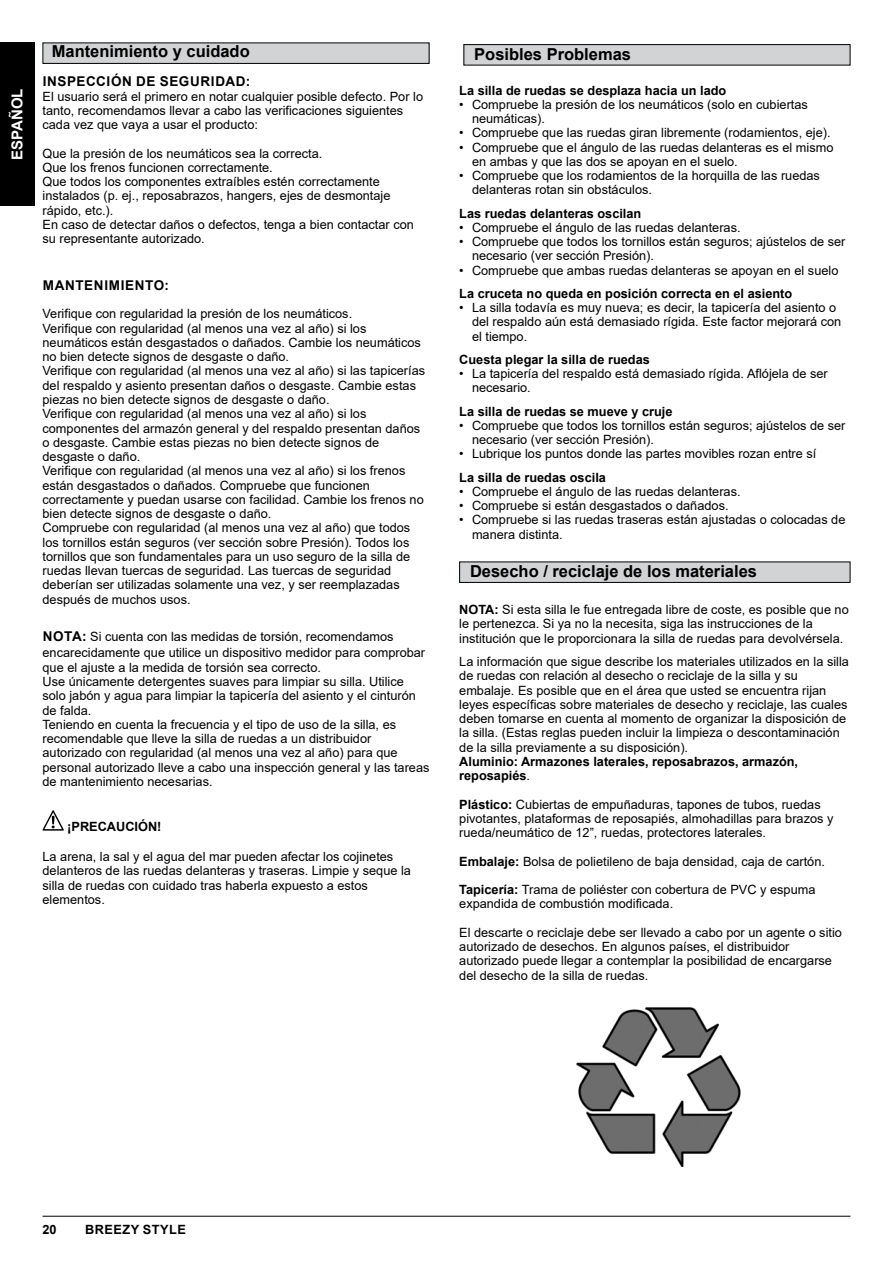
<style>
.page{position:relative;width:893px;height:1263px;background:#fff}
.page>*{position:absolute;margin:0;border:0;box-sizing:border-box;transform-origin:0 0}
.t1{font:700 16.5px "Arial";color:#000}
.t2{font:700 15px "Arial";color:#fff}
.t3{font:700 13.5px "Arial";letter-spacing:.045em;color:#000}
.t4{font:12.75px/14.2px "Arial";color:#000}
.t5{font:700 12.75px/14.2px "Arial";color:#000}
.t6{font:700 12.75px "Arial";letter-spacing:.035em;color:#000}
.s1{font-weight:700;font-size:13.5px}
.s2{font-weight:700}
.s3{font-weight:400}
</style>
<div class="page">
<hr style="left:43px;top:1216px;width:807px;height:1px;background:#000">
<div style="left:0;top:43px;width:34px;height:163px;background:#000"></div>
<div style="left:464px;top:45px;width:386px;height:20px;background:#d1d3d4"></div>
<div style="left:463px;top:44px;width:387px;height:21px;border:1px solid #000"></div>
<div style="left:460px;top:562px;width:390px;height:20px;background:#d1d3d4"></div>
<div style="left:459px;top:561px;width:391px;height:22px;border:1px solid #000"></div>
<img style="left:576px;top:1007px;width:165px;height:159px">
<div style="left:43px;top:43px;width:386px;height:20px;background:#d1d3d4"></div>
<div style="left:43px;top:43px;width:386px;height:21px;border:1px solid #000"></div>
<svg style="left:43px;top:810px;width:21px;height:21px"></svg>
<p class="t1" style="left:52px;top:40px;width:200px">Mantenimiento y cuidado</p>
<p class="t3" style="left:43px;top:72px;width:209px">INSPECCIÓN DE SEGURIDAD:</p>
<p class="t4" style="left:43px;top:89px;width:382px">El usuario será el primero en notar cualquier posible defecto. Por lo tanto, recomendamos llevar a cabo las verificaciones siguientes cada vez que vaya a usar el producto:</p>
<p class="t4" style="left:43px;top:146px;width:373px">Que la presión de los neumáticos sea la correcta.<br>Que los frenos funcionen correctamente.<br>Que todos los componentes extraíbles estén correctamente instalados (p. ej., reposabrazos, hangers, ejes de desmontaje rápido, etc.).<br>En caso de detectar daños o defectos, tenga a bien contactar con su representante autorizado.</p>
<p class="t3" style="left:43px;top:276px;width:128px">MANTENIMIENTO:</p>
<p class="t4" style="left:43px;top:307px;width:384px">Verifique con regularidad la presión de los neumáticos.<br>Verifique con regularidad (al menos una vez al año) si los neumáticos están desgastados o dañados. Cambie los neumáticos no bien detecte signos de desgaste o daño.<br>Verifique con regularidad (al menos una vez al año) si las tapicerías del respaldo y asiento presentan daños o desgaste. Cambie estas piezas no bien detecte signos de desgaste o daño.<br>Verifique con regularidad (al menos una vez al año) si los componentes del armazón general y del respaldo presentan daños o desgaste. Cambie estas piezas no bien detecte signos de desgaste o daño.<br>Verifique con regularidad (al menos una vez al año) si los frenos están desgastados o dañados. Compruebe que funcionen correctamente y puedan usarse con facilidad. Cambie los frenos no bien detecte signos de desgaste o daño.<br>Compruebe con regularidad (al menos una vez al año) que todos los tornillos están seguros (ver sección sobre Presión). Todos los tornillos que son fundamentales para un uso seguro de la silla de ruedas llevan tuercas de seguridad. Las tuercas de seguridad deberían ser utilizadas solamente una vez, y ser reemplazadas después de muchos usos.</p>
<p class="t4" style="left:43px;top:629px;width:388px"><span class="s1">NOTA:</span> Si cuenta con las medidas de torsión, recomendamos encarecidamente que utilice un dispositivo medidor para comprobar que el ajuste a la medida de torsión sea correcto.<br>Use únicamente detergentes suaves para limpiar su silla. Utilice solo jabón y agua para limpiar la tapicería del asiento y el cinturón de falda.<br>Teniendo en cuenta la frecuencia y el tipo de uso de la silla, es recomendable que lleve la silla de ruedas a un distribuidor autorizado con regularidad (al menos una vez al año) para que personal autorizado lleve a cabo una inspección general y las tareas de mantenimiento necesarias.</p>
<p class="t5" style="left:67px;top:819px;width:96px">¡PRECAUCIÓN!</p>
<p class="t4" style="left:43px;top:849px;width:370px">La arena, la sal y el agua del mar pueden afectar los cojinetes delanteros de las ruedas delanteras y traseras. Limpie y seque la silla de ruedas con cuidado tras haberla expuesto a estos elementos.</p>
<p class="t1" style="left:474px;top:43px;width:158px">Posibles Problemas</p>
<p class="t2" style="left:7px;top:160px;width:73px;rotate:-90deg">ESPAÑOL</p>
<p class="t5" style="left:459px;top:83px;width:269px">La silla de ruedas se desplaza hacia un lado</p>
<p class="t4" style="left:472px;top:97px;width:337px;text-indent:-13px">• Compruebe la presión de los neumáticos (solo en cubiertas neumáticas).</p>
<p class="t4" style="left:459px;top:126px;width:373px">• Compruebe que las ruedas giran libremente (rodamientos, eje).</p>
<p class="t4" style="left:472px;top:140px;width:363px;text-indent:-13px">• Compruebe que el ángulo de las ruedas delanteras es el mismo en ambas y que las dos se apoyan en el suelo.</p>
<p class="t4" style="left:472px;top:168px;width:349px;text-indent:-13px">• Compruebe que los rodamientos de la horquilla de las ruedas delanteras rotan sin obstáculos.</p>
<p class="t5" style="left:459px;top:206px;width:184px">Las ruedas delanteras oscilan</p>
<p class="t4" style="left:459px;top:220px;width:283px">• Compruebe el ángulo de las ruedas delanteras.</p>
<p class="t4" style="left:472px;top:234px;width:375px;text-indent:-13px">• Compruebe que todos los tornillos están seguros; ajústelos de ser necesario (ver sección Presión).</p>
<p class="t4" style="left:459px;top:263px;width:381px">• Compruebe que ambas ruedas delanteras se apoyan en el suelo</p>
<p class="t5" style="left:459px;top:286px;width:335px">La cruceta no queda en posición correcta en el asiento</p>
<p class="t4" style="left:472px;top:300px;width:371px;text-indent:-13px">• La silla todavía es muy nueva; es decir, la tapicería del asiento o del respaldo aún está demasiado rígida. Este factor mejorará con el tiempo.</p>
<p class="t5" style="left:459px;top:352px;width:192px">Cuesta plegar la silla de ruedas</p>
<p class="t4" style="left:472px;top:366px;width:357px;text-indent:-13px">• La tapicería del respaldo está demasiado rígida. Aflójela de ser necesario.</p>
<p class="t5" style="left:459px;top:404px;width:215px">La silla de ruedas se mueve y cruje</p>
<p class="t4" style="left:472px;top:418px;width:375px;text-indent:-13px">• Compruebe que todos los tornillos están seguros; ajústelos de ser necesario (ver sección Presión).</p>
<p class="t4" style="left:459px;top:447px;width:359px">• Lubrique los puntos donde las partes movibles rozan entre sí</p>
<p class="t5" style="left:459px;top:470px;width:148px">La silla de ruedas oscila</p>
<p class="t4" style="left:459px;top:484px;width:283px">• Compruebe el ángulo de las ruedas delanteras.</p>
<p class="t4" style="left:459px;top:498px;width:271px">• Compruebe si están desgastados o dañados.</p>
<p class="t4" style="left:472px;top:513px;width:375px;text-indent:-13px">• Compruebe si las ruedas traseras están ajustadas o colocadas de manera distinta.</p>
<p class="t1" style="left:470px;top:560px;width:289px">Desecho / reciclaje de los materiales</p>
<p class="t4" style="left:459px;top:602px;width:391px"><span class="s2">NOTA:</span> Si esta silla le fue entregada libre de coste, es posible que no le pertenezca. Si ya no la necesita, siga las instrucciones de la institución que le proporcionara la silla de ruedas para devolvérsela.</p>
<p class="t4" style="left:459px;top:654px;width:391px">La información que sigue describe los materiales utilizados en la silla de ruedas con relación al desecho o reciclaje de la silla y su embalaje. Es posible que en el área que usted se encuentra rijan leyes específicas sobre materiales de desecho y reciclaje, las cuales deben tomarse en cuenta al momento de organizar la disposición de la silla. (Estas reglas pueden incluir la limpieza o descontaminación de la silla previamente a su disposición).</p>
<p class="t5" style="left:459px;top:754px;width:340px">Aluminio: Armazones laterales, reposabrazos, armazón, reposapiés<span class="s3">.</span></p>
<p class="t4" style="left:459px;top:797px;width:376px"><span class="s2">Plástico:</span> Cubiertas de empuñaduras, tapones de tubos, ruedas pivotantes, plataformas de reposapiés, almohadillas para brazos y rueda/neumático de 12”, ruedas, protectores laterales.</p>
<p class="t4" style="left:459px;top:854px;width:367px"><span class="s2">Embalaje:</span> Bolsa de polietileno de baja densidad, caja de cartón.</p>
<p class="t4" style="left:459px;top:882px;width:358px"><span class="s2">Tapicería:</span> Trama de poliéster con cobertura de PVC y espuma expandida de combustión modificada.</p>
<p class="t4" style="left:459px;top:925px;width:384px">El descarte o reciclaje debe ser llevado a cabo por un agente o sitio autorizado de desechos. En algunos países, el distribuidor autorizado puede llegar a contemplar la posibilidad de encargarse del desecho de la silla de ruedas.</p>
<p class="t5" style="left:43px;top:1222px;width:16px">20</p>
<p class="t6" style="left:85px;top:1220px;width:102px">BREEZY STYLE</p>
</div>
